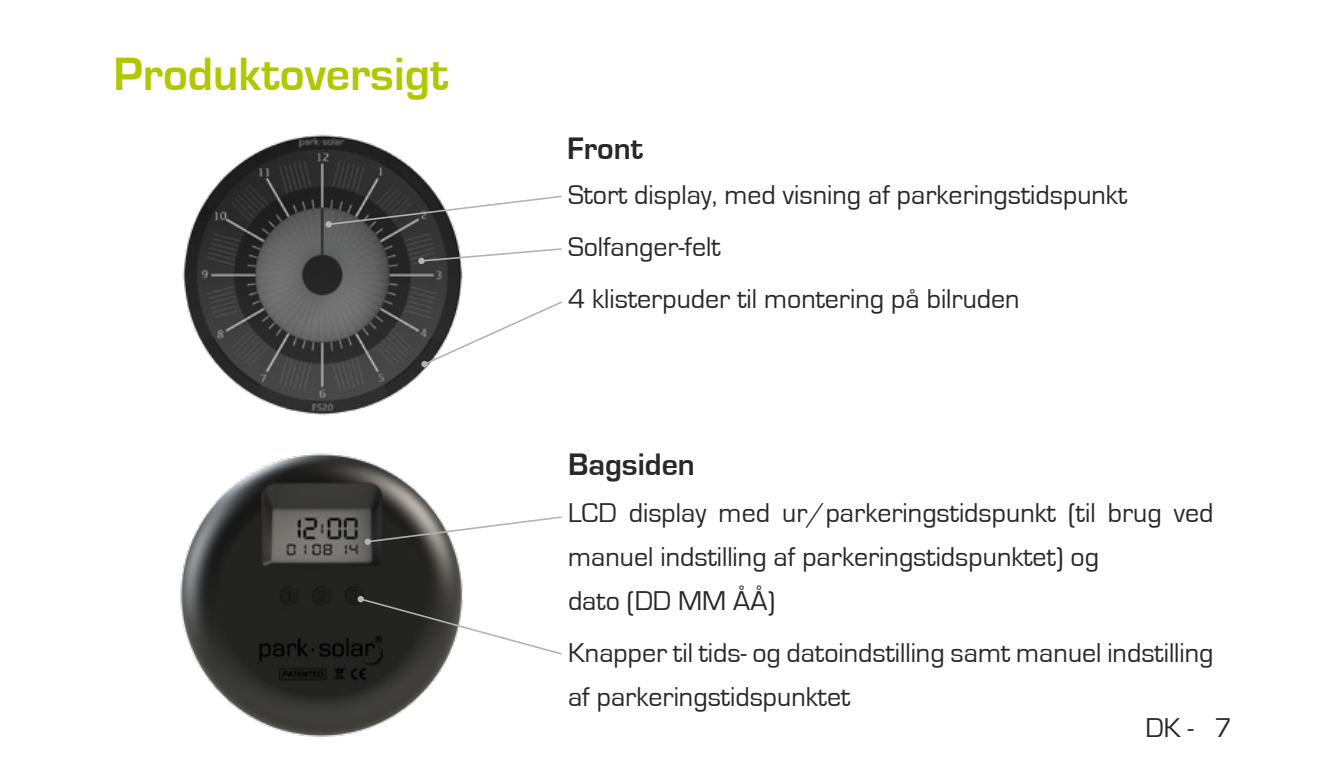
<style>
.page{position:relative;width:1327px;height:772px;background:#fff}
.page>*{position:absolute;margin:0;border:0;box-sizing:border-box;transform-origin:0 0}
.t1{font:700 48px "Eurostile";color:#b1c800}
.t2{font:700 32px "Eurostile";color:#282829}
.t3{font:28px/44px "Eurostile";color:#282829}
</style>
<div class="page">
<img style="left:182px;top:134px;width:281px;height:282px">
<img style="left:180px;top:453px;width:283px;height:284px">
<svg style="left:327px;top:194px;width:235px;height:32px"></svg>
<div style="left:325px;top:221px;width:7px;height:6px;background:#b1b3b4;border-radius:50%"></div>
<svg style="left:420px;top:247px;width:142px;height:15px"></svg>
<div style="left:418px;top:257px;width:7px;height:7px;background:#b1b3b4;border-radius:50%"></div>
<svg style="left:422px;top:299px;width:140px;height:67px"></svg>
<svg style="left:421px;top:360px;width:7px;height:7px"></svg>
<svg style="left:366px;top:515px;width:196px;height:28px"></svg>
<div style="left:364px;top:538px;width:7px;height:6px;background:#b1b3b4;border-radius:50%"></div>
<svg style="left:359px;top:596px;width:203px;height:59px"></svg>
<svg style="left:357px;top:595px;width:7px;height:7px"></svg>
<h1 class="t1" style="left:113px;top:48px;width:336px">Produktoversigt</h1>
<p class="t2" style="left:567px;top:131px;width:77px">Front</p>
<p class="t3" style="left:568px;top:169px;width:560px;line-height:52px">Stort display, med visning af parkeringstidspunkt<br>Solfanger-felt<br>4 klisterpuder til montering på bilruden</p>
<p class="t2" style="left:568px;top:447px;width:128px">Bagsiden</p>
<p class="t3" style="left:568px;top:490px;width:647px">LCD display med ur/parkeringstidspunkt (til brug ved manuel indstilling af parkeringstidspunktet) og<br>dato (DD MM ÅÅ)</p>
<p class="t3" style="left:568px;top:630px;width:647px">Knapper til tids- og datoindstilling samt manuel indstilling af parkeringstidspunktet</p>
<p class="t3" style="left:1145px;top:705px;width:88px">DK - 7</p>
</div>
